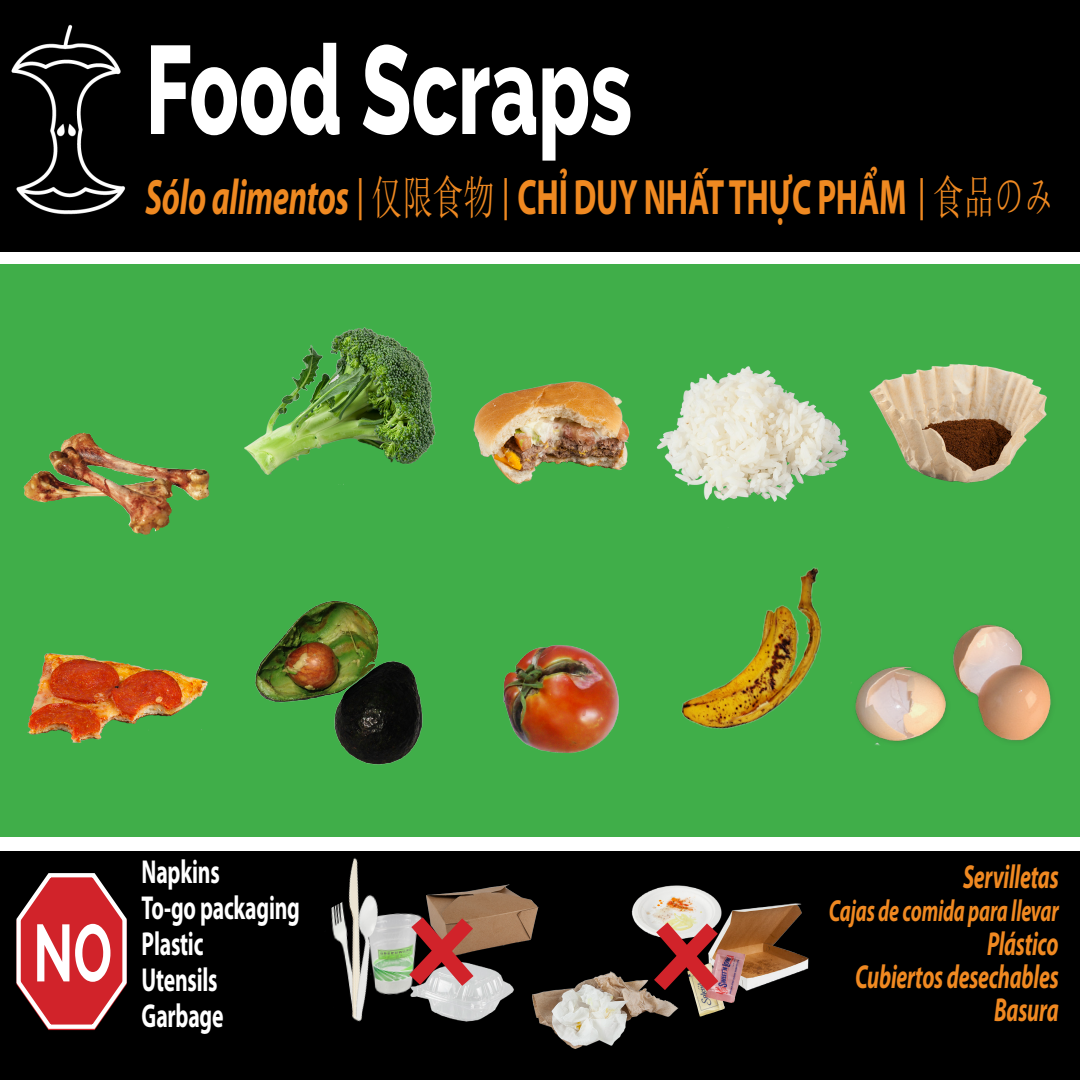
<style>
.page{position:relative;width:1080px;height:1080px;background:#fff}
.page>*{position:absolute;margin:0;border:0;box-sizing:border-box;transform-origin:0 0}
.t1{font:800 124.95px "Raleway";color:#fff;scale:.65 1}
.t2{font:700 80.55px "Raleway";color:#fff;scale:.65 1}
.t3{font:700 49.95px "Myriad Pro";letter-spacing:-.01em;color:#ef8921;scale:.65 1}
.t4{font:italic 700 33.3px "Myriad Pro";letter-spacing:-.015em;color:#f08921;scale:.65 1}
.t5{font:700 33.3px "Myriad Pro";letter-spacing:-.01em;color:#fff;scale:.65 1}
.t6{font:italic 700 30.6px "Myriad Pro";letter-spacing:-.015em;color:#f08921;scale:.65 1}
.s1{font-style:italic}
.s2{font-family:"Roboto";font-weight:400}
.s3{font-family:"Sim Sun";font-weight:400;font-size:47.25px}
</style>
<div class="page">
<div style="left:0;top:265px;width:1080px;height:572px;background:#40ae49"></div>
<div style="left:0;top:0;width:1080px;height:252px;background:#000"></div>
<div style="left:0;top:851px;width:1080px;height:229px;background:#000"></div>
<img style="left:244px;top:327px;width:192px;height:158px">
<img style="left:473px;top:381px;width:157px;height:104px">
<img style="left:27px;top:653px;width:181px;height:90px">
<img style="left:656px;top:366px;width:193px;height:136px">
<img style="left:255px;top:601px;width:168px;height:164px">
<img style="left:851px;top:624px;width:200px;height:122px">
<img style="left:681px;top:567px;width:141px;height:162px">
<img style="left:503px;top:645px;width:116px;height:108px">
<img style="left:24px;top:433px;width:126px;height:102px">
<img style="left:11px;top:24px;width:115px;height:191px">
<img style="left:869px;top:364px;width:178px;height:119px">
<svg style="left:16px;top:873px;width:111px;height:158px"></svg>
<img style="left:331px;top:868px;width:62px;height:154px">
<img style="left:631px;top:885px;width:77px;height:41px">
<img style="left:426px;top:884px;width:113px;height:60px">
<img style="left:708px;top:893px;width:101px;height:98px">
<img style="left:697px;top:949px;width:48px;height:68px">
<img style="left:429px;top:944px;width:85px;height:78px">
<img style="left:531px;top:934px;width:147px;height:115px">
<img style="left:638px;top:905px;width:96px;height:104px">
<svg style="left:393px;top:900px;width:96px;height:103px"></svg>
<p class="t1" style="left:145px;top:19px;width:750px">Food Scraps</p>
<p class="t3" style="left:145px;top:165px;width:1401px"><span class="s1">Sólo alimentos</span> <span class="s2">|</span> <span class="s3">仅限食物</span> <span class="s2">|</span> CHỈ DUY NHẤT THỰC PHẨM <span class="s2">|</span> <span class="s3">食品のみ</span></p>
<p class="t2" style="left:33px;top:907px;width:123px">NO</p>
<p class="t5" style="left:142px;top:850px;width:122px">Napkins</p>
<p class="t5" style="left:142px;top:886px;width:245px">To-go packaging</p>
<p class="t5" style="left:142px;top:922px;width:97px">Plastic</p>
<p class="t5" style="left:142px;top:958px;width:119px">Utensils</p>
<p class="t5" style="left:142px;top:994px;width:128px">Garbage</p>
<p class="t4" style="left:963px;top:855px;width:148px">Servilletas</p>
<p class="t6" style="left:829px;top:891px;width:355px">Cajas de comida para llevar</p>
<p class="t4" style="left:987px;top:922px;width:112px">Plástico</p>
<p class="t4" style="left:855px;top:955px;width:315px">Cubiertos desechables</p>
<p class="t4" style="left:994px;top:988px;width:101px">Basura</p>
</div>
